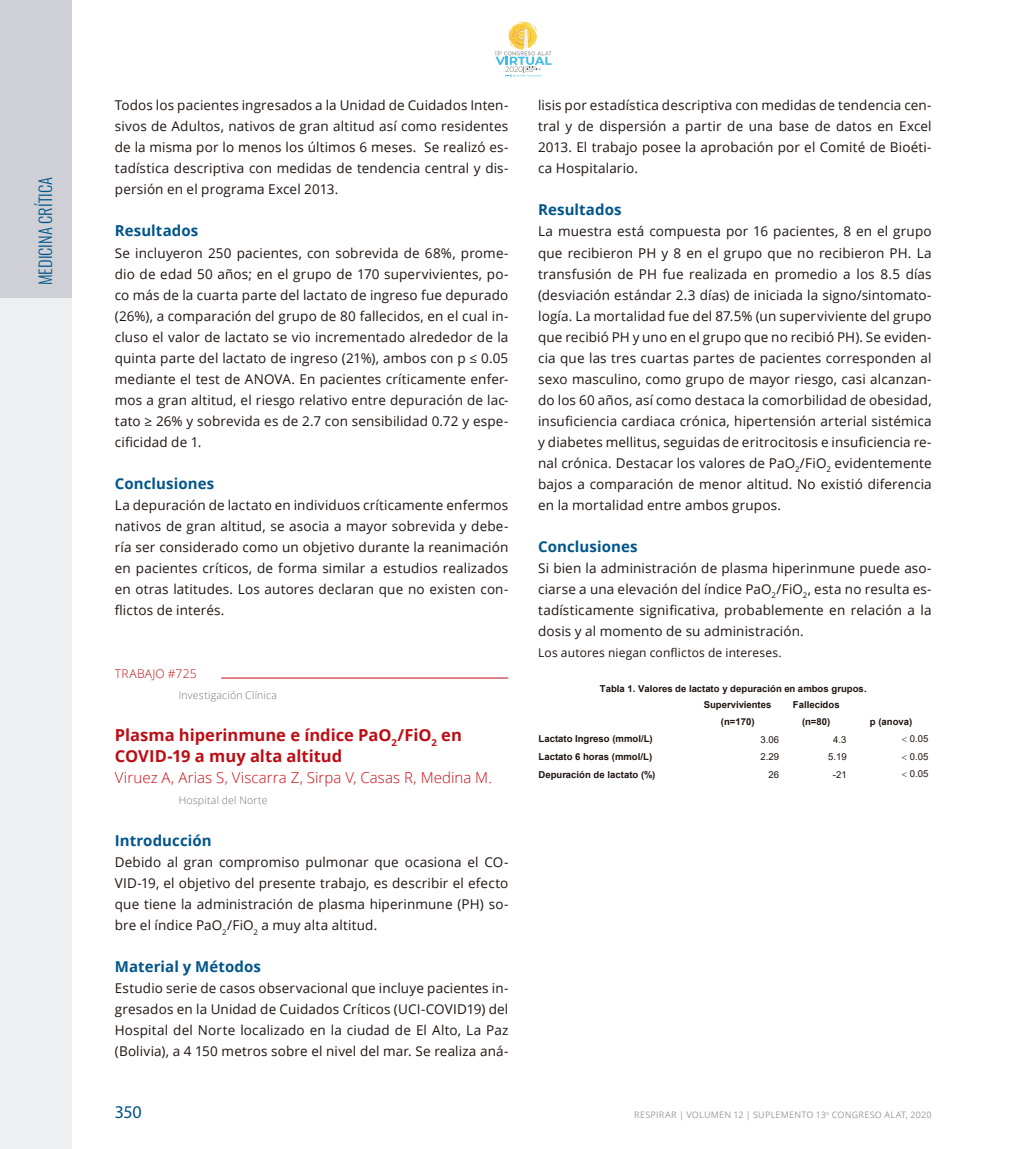
<style>
.page{position:relative;width:1021px;height:1149px;background:#fff}
.page>*{position:absolute;margin:0;border:0;box-sizing:border-box;transform-origin:0 0}
.t1{font:18px "Myriad Pro";color:#00558b}
.sub1{font:700 16.5px/21px "Open Sans";color:#bd0d14}
.t2{font:300 16.5px "Oswald";color:#00558b}
.sub2{font:700 15px "Open Sans";letter-spacing:.005em;color:#00558b}
.autores1{font:300 15px "Open Sans";letter-spacing:.005em;color:#cb0912}
.primero_seco{font:13.5px/21px "Open Sans";letter-spacing:.01em;color:#1f1410;text-align:justify}
.primero_seco-2{font:12px "Open Sans";letter-spacing:.015em;color:#1f1410}
.Trabajos_tit{font:300 12px "Open Sans";letter-spacing:.03em;color:#bd0d14}
.autores2{font:300 10.5px "Open Sans";letter-spacing:.02em;color:#737377}
.t3{font:700 9.6px/16.4px "Arial";letter-spacing:.005em;color:#1f1410;text-align:center}
.t4{font:9.6px "Arial";letter-spacing:.005em;color:#1f1410}
.t5{font:9px "Open Sans";letter-spacing:.025em;color:#9d9ba0}
</style>
<div class="page">
<div style="left:0;top:0;width:72px;height:298px;background:#ced0d5"></div>
<div style="left:0;top:298px;width:72px;height:850px;background:#eeeff1"></div>
<svg style="left:495px;top:21px;width:56px;height:56px"></svg>
<hr style="left:221px;top:677px;width:287px;height:1px;background:#bd0d14">
<p class="t2" style="left:34px;top:285px;width:110px;rotate:-90deg">MEDICINA CRÍTICA</p>
<p class="primero_seco" style="left:115px;top:95px;width:395px">Todos los pacientes ingresados a la Unidad de Cuidados Inten&shy;sivos de Adultos, nativos de gran altitud así como residentes de la misma por lo menos los últimos 6 meses. Se realizó es&shy;tadística descriptiva con medidas de tendencia central y dis&shy;persión en el programa Excel 2013.</p>
<p class="sub2" style="left:115px;top:220px;width:85px">Resultados</p>
<p class="primero_seco" style="left:115px;top:242px;width:395px">Se incluyeron 250 pacientes, con sobrevida de 68%, prome&shy;dio de edad 50 años; en el grupo de 170 supervivientes, po&shy;co más de la cuarta parte del lactato de ingreso fue depurado (26%), a comparación del grupo de 80 fallecidos, en el cual in&shy;cluso el valor de lactato se vio incrementado alrededor de la quinta parte del lactato de ingreso (21%), ambos con p ≤ 0.05 mediante el test de ANOVA. En pacientes críticamente enfer&shy;mos a gran altitud, el riesgo relativo entre depuración de lac&shy;tato ≥ 26% y sobrevida es de 2.7 con sensibilidad 0.72 y espe&shy;cificidad de 1.</p>
<p class="sub2" style="left:115px;top:472px;width:101px">Conclusiones</p>
<p class="primero_seco" style="left:115px;top:494px;width:395px">La depuración de lactato en individuos críticamente enfermos nativos de gran altitud, se asocia a mayor sobrevida y debe&shy;ría ser considerado como un objetivo durante la reanimación en pacientes críticos, de forma similar a estudios realizados en otras latitudes. Los autores declaran que no existen con&shy;flictos de interés.</p>
<p class="Trabajos_tit" style="left:115px;top:665px;width:83px">TRABAJO #725</p>
<p class="autores2" style="left:179px;top:687px;width:100px">Investigación Clínica</p>
<p class="sub1" style="left:115px;top:723px;width:348px">Plasma hiperinmune e índice PaO<sub>2</sub>/FiO<sub>2</sub> en<br>COVID-19 a muy alta altitud</p>
<p class="autores1" style="left:115px;top:767px;width:378px">Viruez A, Arias S, Viscarra Z, Sirpa V, Casas R, Medina M.</p>
<p class="autores2" style="left:179px;top:792px;width:90px">Hospital del Norte</p>
<p class="sub2" style="left:115px;top:829px;width:98px">Introducción</p>
<p class="primero_seco" style="left:115px;top:851px;width:395px">Debido al gran compromiso pulmonar que ocasiona el CO-VID-19, el objetivo del presente trabajo, es describir el efecto que tiene la administración de plasma hiperinmune (PH) so&shy;bre el índice PaO<sub>2</sub>/FiO<sub>2</sub> a muy alta altitud.</p>
<p class="sub2" style="left:115px;top:955px;width:148px">Material y Métodos</p>
<p class="primero_seco" style="left:115px;top:977px;width:395px">Estudio serie de casos observacional que incluye pacientes in&shy;gresados en la Unidad de Cuidados Críticos (UCI-COVID19) del Hospital del Norte localizado en la ciudad de El Alto, La Paz (Bolivia), a 4 150 metros sobre el nivel del mar. Se realiza aná-</p>
<h1 class="t1" style="left:115px;top:1100px;width:28px">350</h1>
<p class="primero_seco" style="left:538px;top:95px;width:395px">lisis por estadística descriptiva con medidas de tendencia cen&shy;tral y de dispersión a partir de una base de datos en Excel 2013. El trabajo posee la aprobación por el Comité de Bioéti&shy;ca Hospitalario.</p>
<p class="sub2" style="left:538px;top:199px;width:85px">Resultados</p>
<p class="primero_seco" style="left:538px;top:221px;width:395px">La muestra está compuesta por 16 pacientes, 8 en el grupo que recibieron PH y 8 en el grupo que no recibieron PH. La transfusión de PH fue realizada en promedio a los 8.5 días (desviación estándar 2.3 días) de iniciada la signo/sintomato&shy;logía. La mortalidad fue del 87.5% (un superviviente del grupo que recibió PH y uno en el grupo que no recibió PH). Se eviden&shy;cia que las tres cuartas partes de pacientes corresponden al sexo masculino, como grupo de mayor riesgo, casi alcanzan&shy;do los 60 años, así como destaca la comorbilidad de obesidad, insuficiencia cardiaca crónica, hipertensión arterial sistémica y diabetes mellitus, seguidas de eritrocitosis e insuficiencia re&shy;nal crónica. Destacar los valores de PaO<sub>2</sub>/FiO<sub>2</sub> evidentemente bajos a comparación de menor altitud. No existió diferencia en la mortalidad entre ambos grupos.</p>
<p class="sub2" style="left:538px;top:535px;width:101px">Conclusiones</p>
<p class="primero_seco" style="left:538px;top:557px;width:395px">Si bien la administración de plasma hiperinmune puede aso&shy;ciarse a una elevación del índice PaO<sub>2</sub>/FiO<sub>2</sub>, esta no resulta es&shy;tadísticamente significativa, probablemente en relación a la dosis y al momento de su administración.</p>
<p class="primero_seco-2" style="left:538px;top:644px;width:245px">Los autores niegan conflictos de intereses.</p>
<p class="t3" style="left:600px;top:680px;width:268px">Tabla 1. Valores de lactato y depuración en ambos grupos.</p>
<p class="t3" style="left:704px;top:696px;width:69px">Supervivientes</p>
<p class="t3" style="left:721px;top:713px;width:35px">(n=170)</p>
<p class="t3" style="left:792px;top:696px;width:48px">Fallecidos (n=80)</p>
<p class="t3" style="left:869px;top:713px;width:44px">p (anova)</p>
<p class="t3" style="left:538px;top:730px;width:116px">Lactato Ingreso (mmol/L)</p>
<p class="t4" style="left:760px;top:732px;width:20px">3.06</p>
<p class="t4" style="left:833px;top:732px;width:15px">4.3</p>
<p class="t4" style="left:909px;top:731px;width:20px">0.05</p>
<p class="t3" style="left:538px;top:748px;width:115px">Lactato 6 horas (mmol/L)</p>
<p class="t4" style="left:760px;top:750px;width:20px">2.29</p>
<p class="t4" style="left:828px;top:750px;width:20px">5.19</p>
<p class="t4" style="left:909px;top:749px;width:20px">0.05</p>
<p class="t3" style="left:538px;top:765px;width:118px">Depuración de lactato (%)</p>
<p class="t4" style="left:768px;top:767px;width:12px">26</p>
<p class="t4" style="left:833px;top:767px;width:15px">-21</p>
<p class="t4" style="left:909px;top:767px;width:20px">0.05</p>
<p class="t5" style="left:634px;top:1108px;width:299px">RESPIRAR | VOLUMEN 12 | SUPLEMENTO 13<sup>o</sup> CONGRESO ALAT, 2020</p>
</div>
